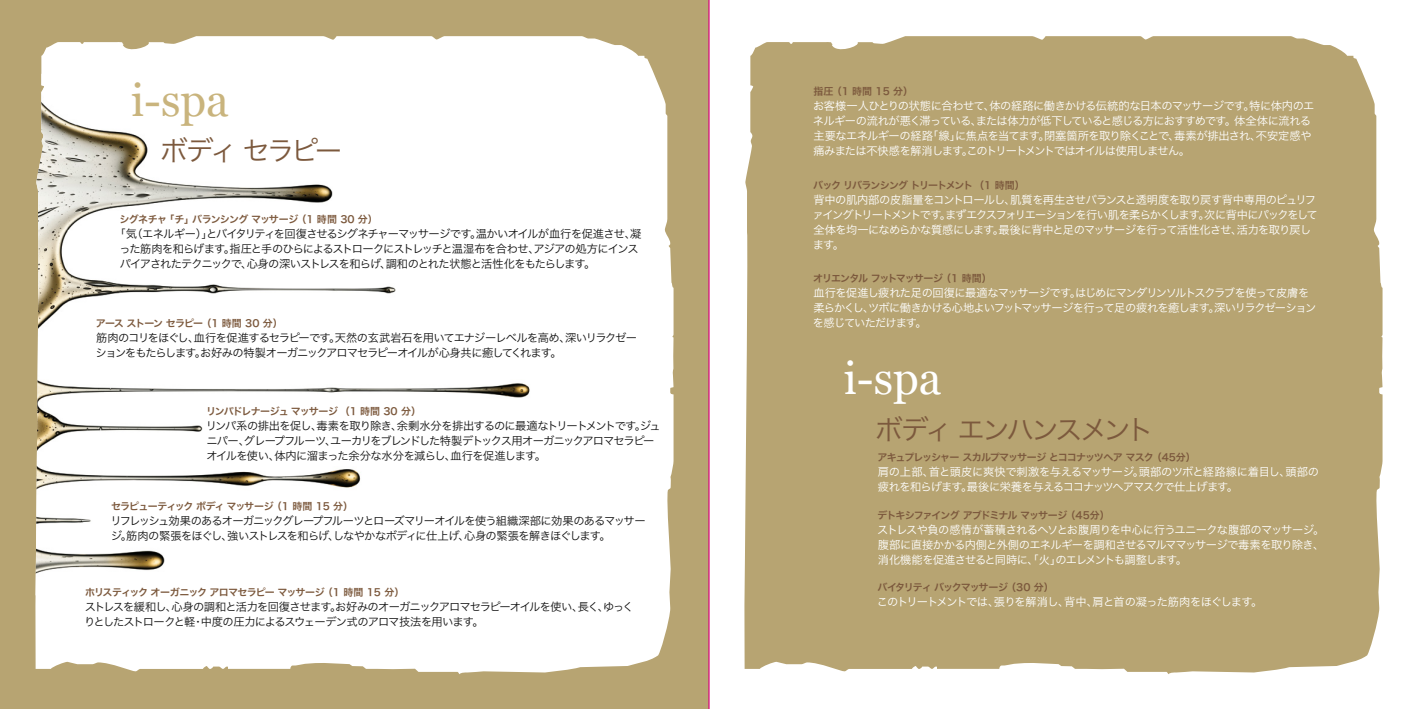
<style>
.page{position:relative;width:1418px;height:709px;background:#fff}
.page>*{position:absolute;margin:0;border:0;box-sizing:border-box;transform-origin:0 0}
.t1{font:45px "Georgia";color:#c9b47d}
.t2{font:45px "Georgia";color:#fff}
.t3{font:27.5px "Hira Kaku Pro W3";letter-spacing:-.125em;color:#7c593d}
.t4{font:11.25px/15px "Hira Kaku Pro W3";letter-spacing:-.06em;color:#fff}
.t5{font:11.25px/15px "Hira Kaku Pro W3";letter-spacing:-.08em;color:#121212}
.t6{font:10px "Hira Kaku Pro W6";letter-spacing:-.085em;color:#7c593d}
.t7{font:10px "Hira Kaku Pro W6";letter-spacing:-.11em;color:#7c593d}
.t8{font:10px "Hira Kaku Pro W6";letter-spacing:-.065em;color:#7c593d}
</style>
<div class="page">
<div style="left:0;top:0;width:709px;height:709px;background:#b7a472"></div>
<div style="left:744px;top:36px;width:638px;height:638px;background:#b7a472"></div>
<svg style="left:35px;top:36px;width:638px;height:638px;fill:#fff"></svg>
<img style="left:36px;top:74px;width:501px;height:521px">
<hr style="left:708px;top:0;width:1px;height:709px;background:#d70b7d">
<h1 class="t1" style="left:131px;top:68px;width:99px">i-spa</h1>
<h2 class="t3" style="left:160px;top:126px;width:184px">ボディ セラピー</h2>
<p class="t8" style="left:120px;top:210px;width:260px">シグネチャ ｢チ｣ バランシング マッサージ （1 時間 30 分）</p>
<p class="t5" style="left:119px;top:225px;width:523px">｢気（エネルギー）｣とバイタリティを回復させるシグネチャーマッサージです。温かいオイルが血行を促進させ、凝った筋肉を和らげます。指圧と手のひらによるストロークにストレッチと温湿布を合わせ、アジアの処方にインスパイアされたテクニックで、心身の深いストレスを和らげ、調和のとれた状態と活性化をもたらします。</p>
<p class="t6" style="left:96px;top:314px;width:188px">アース ストーン セラピー （1 時間 30 分）</p>
<p class="t5" style="left:95px;top:329px;width:543px">筋肉のコリをほぐし、血行を促進するセラピーです。天然の玄武岩石を用いてエナジーレベルを高め、深いリラクゼーションをもたらします。お好みの特製オーガニックアロマセラピーオイルが心身共に癒してくれます。</p>
<p class="t6" style="left:206px;top:402px;width:216px">リンパドレナージュ マッサージ （1 時間 30 分）</p>
<p class="t5" style="left:206px;top:418px;width:456px">リンパ系の排出を促し、毒素を取り除き、余剰水分を排出するのに最適なトリートメントです。ジュニパー、グレープフルーツ、ユーカリをブレンドした特製デトックス用オーガニックアロマセラピーオイルを使い、体内に溜まった余分な水分を減らし、血行を促進します。</p>
<p class="t6" style="left:111px;top:497px;width:244px">セラピューティック ボディ マッサージ （1 時間 15 分）</p>
<p class="t5" style="left:110px;top:512px;width:537px">リフレッシュ効果のあるオーガニックグレープフルーツとローズマリーオイルを使う組織深部に効果のあるマッサージ。筋肉の緊張をほぐし、強いストレスを和らげ、しなやかなボディに仕上げ、心身の緊張を解きほぐします。</p>
<p class="t6" style="left:85px;top:583px;width:321px">ホリスティック オーガニック アロマセラピー マッサージ （1 時間 15 分）</p>
<p class="t5" style="left:84px;top:599px;width:551px">ストレスを緩和し、心身の調和と活力を回復させます。お好みのオーガニックアロマセラピーオイルを使い、長く、ゆっくりとしたストロークと軽・中度の圧力によるスウェーデン式のアロマ技法を用います。</p>
<p class="t6" style="left:813px;top:82px;width:101px">指圧 （1 時間 15 分）</p>
<p class="t4" style="left:813px;top:97px;width:503px">お客様一人ひとりの状態に合わせて、体の経路に働きかける伝統的な日本のマッサージです。特に体内のエネルギーの流れが悪く滞っている、または体力が低下していると感じる方におすすめです。体全体に流れる主要なエネルギーの経路｢線｣に焦点を当てます。閉塞箇所を取り除くことで、毒素が排出され、不安定感や痛みまたは不快感を解消します。このトリートメントではオイルは使用しません。</p>
<p class="t6" style="left:813px;top:176px;width:213px">バック リバランシング トリートメント （1 時間）</p>
<p class="t4" style="left:812px;top:192px;width:506px">背中の肌内部の皮脂量をコントロールし、肌質を再生させバランスと透明度を取り戻す背中専用のピュリファイングトリートメントです。まずエクスフォリエーションを行い肌を柔らかくします。次に背中にパックをして全体を均一になめらかな質感にします。最後に背中と足のマッサージを行って活性化させ、活力を取り戻します。</p>
<p class="t7" style="left:813px;top:269px;width:180px">オリエンタル フットマッサージ （1 時間）</p>
<p class="t4" style="left:813px;top:284px;width:505px">血行を促進し疲れた足の回復に最適なマッサージです。はじめにマンダリンソルトスクラブを使って皮膚を柔らかくし、ツボに働きかける心地よいフットマッサージを行って足の疲れを癒します。深いリラクゼーションを感じていただけます。</p>
<h1 class="t2" style="left:843px;top:346px;width:99px">i-spa</h1>
<h2 class="t3" style="left:875px;top:405px;width:280px">ボディ エンハンスメント</h2>
<p class="t6" style="left:877px;top:448px;width:320px">アキュプレッシャー スカルプマッサージ とココナッツヘア マスク （45分）</p>
<p class="t4" style="left:877px;top:464px;width:443px">肩の上部、首と頭皮に爽快で刺激を与えるマッサージ。頭部のツボと経路線に着目し、頭部の疲れを和らげます。最後に栄養を与えるココナッツヘアマスクで仕上げます。</p>
<p class="t6" style="left:877px;top:506px;width:234px">デトキシファイング アブドミナル マッサージ （45分）</p>
<p class="t4" style="left:877px;top:521px;width:448px;text-align:justify">ストレスや負の感情が蓄積されるヘソとお腹周りを中心に行うユニークな腹部のマッサージ。腹部に直接かかる内側と外側のエネルギーを調和させるマルママッサージで毒素を取り除き、消化機能を促進させると同時に、｢火｣のエレメントも調整します。</p>
<p class="t7" style="left:877px;top:578px;width:178px">バイタリティ バックマッサージ （30 分）</p>
<p class="t4" style="left:877px;top:594px;width:387px">このトリートメントでは、張りを解消し、背中、肩と首の凝った筋肉をほぐします。</p>
</div>
